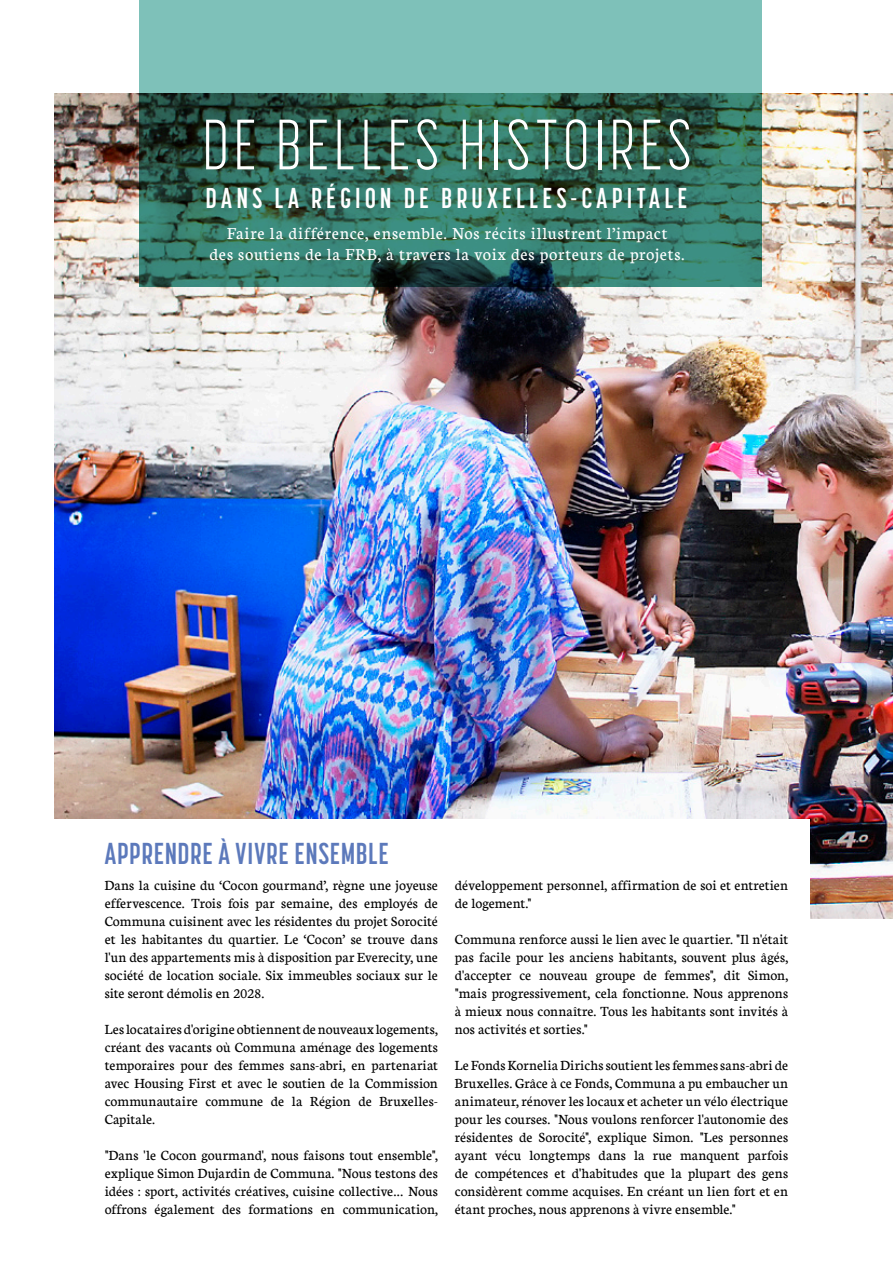
<style>
.page{position:relative;width:893px;height:1263px;background:#fff}
.page>*{position:absolute;margin:0;border:0;box-sizing:border-box;transform-origin:0 0}
.t1{font:300 70.5px "Korolev Compressed";letter-spacing:.065em;color:#fff}
.t2{font:700 30px "Korolev Compressed";letter-spacing:.02em;color:#5c79bb}
.t3{font:700 28.5px "Korolev Compressed";letter-spacing:.15em;color:#fff}
.t4{font:18px/21px "Neuton";letter-spacing:.04em;color:#fff;text-align:center}
.t5{font:15px/18px "Neuton";letter-spacing:.005em;color:#000;text-align:justify}
</style>
<div class="page">
<img style="left:54px;top:93px;width:839px;height:825px">
<div style="left:48px;top:820px;width:761px;height:416px;background:#fff"></div>
<div style="left:139px;top:0;width:623px;height:287px;background:#7ec1b9"></div>
<svg style="left:139px;top:94px;width:623px;height:193px;background:#2f6859"></svg>
<h1 class="t1" style="left:202px;top:106px;width:491px">DE BELLES HISTOIRES</h1>
<h3 class="t3" style="left:206px;top:182px;width:483px">DANS LA RÉGION DE BRUXELLES-CAPITALE</h3>
<p class="t4" style="left:210px;top:223px;width:477px">Faire la différence, ensemble. Nos récits illustrent l’impact<br>des soutiens de la FRB, à travers la voix des porteurs de projets.</p>
<h2 class="t2" style="left:105px;top:836px;width:286px">APPRENDRE À VIVRE ENSEMBLE</h2>
<p class="t5" style="left:105px;top:876px;width:335px">Dans la cuisine du ‘Cocon gourmand’, règne une joyeuse effervescence. Trois fois par semaine, des employés de Communa cuisinent avec les résidentes du projet Sorocité et les habitantes du quartier. Le ‘Cocon’ se trouve dans l'un des appartements mis à disposition par Everecity, une société de location sociale. Six immeubles sociaux sur le site seront démolis en 2028.</p>
<p class="t5" style="left:105px;top:1020px;width:335px">Les locataires d'origine obtiennent de nouveaux logements, créant des vacants où Communa aménage des logements temporaires pour des femmes sans-abri, en partenariat avec Housing First et avec le soutien de la Commission communautaire commune de la Région de Bruxelles-Capitale.</p>
<p class="t5" style="left:105px;top:1146px;width:335px">"Dans 'le Cocon gourmand', nous faisons tout ensemble", explique Simon Dujardin de Communa. "Nous testons des idées : sport, activités créatives, cuisine collective… Nous offrons également des formations en communication,</p>
<p class="t5" style="left:455px;top:876px;width:335px">développement personnel, affirmation de soi et entretien de logement."</p>
<p class="t5" style="left:455px;top:930px;width:335px">Communa renforce aussi le lien avec le quartier. "Il n'était pas facile pour les anciens habitants, souvent plus âgés, d'accepter ce nouveau groupe de femmes", dit Simon, "mais progressivement, cela fonctionne. Nous apprenons à mieux nous connaître. Tous les habitants sont invités à nos activités et sorties."</p>
<p class="t5" style="left:455px;top:1056px;width:335px">Le Fonds Kornelia Dirichs soutient les femmes sans-abri de Bruxelles. Grâce à ce Fonds, Communa a pu embaucher un animateur, rénover les locaux et acheter un vélo électrique pour les courses. "Nous voulons renforcer l'autonomie des résidentes de Sorocité", explique Simon. "Les personnes ayant vécu longtemps dans la rue manquent parfois de compétences et d'habitudes que la plupart des gens considèrent comme acquises. En créant un lien fort et en étant proches, nous apprenons à vivre ensemble."</p>
</div>
